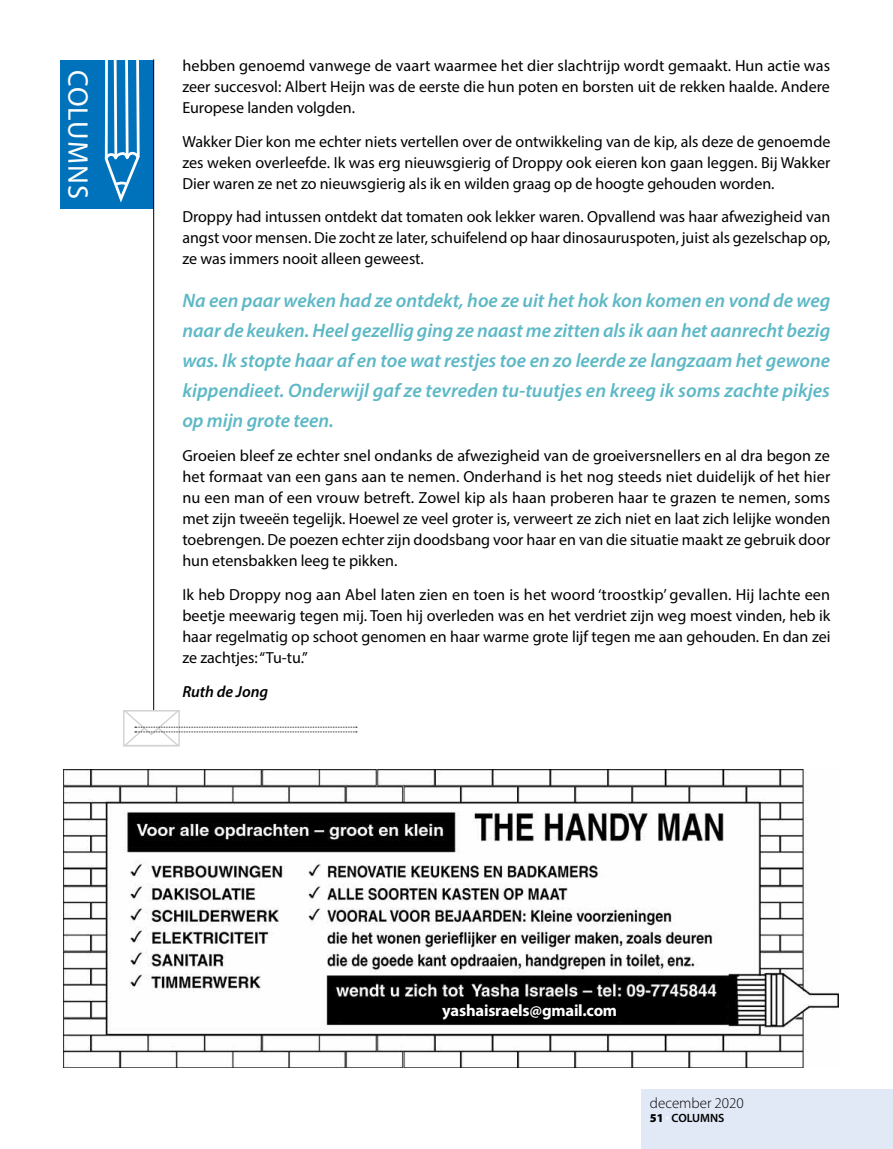
<style>
.page{position:relative;width:893px;height:1149px;background:#fff}
.page>*{position:absolute;margin:0;border:0;box-sizing:border-box;transform-origin:0 0}
.t1{font:28.5px "Myriad Pro";letter-spacing:.04em;color:#fff}
.t2{font:italic 600 19.5px/30px "Myriad Pro";color:#5db8c6;text-align:justify}
.t3{font:700 16.5px "Myriad Pro";letter-spacing:-.01em;color:#fff}
.t4{font:16.05px/21px "Myriad Pro";color:#000;text-align:justify}
.t5{font:italic 600 16.05px "Myriad Pro";color:#000}
.t6{font:300 15px "Myriad Pro";color:#000}
.t7{font:600 12px "Myriad Pro";color:#000}
.s1{font-weight:900}
.s2{font-weight:900;color:#fff}
</style>
<div class="page">
<div style="left:60px;top:59px;width:94px;height:149px;background:#0072bc"></div>
<svg style="left:103px;top:59px;width:38px;height:144px"></svg>
<hr style="left:153px;top:59px;width:1px;height:652px;background:#000">
<svg style="left:123px;top:708px;width:234px;height:39px"></svg>
<img style="left:63px;top:769px;width:776px;height:297px">
<div style="left:334px;top:1002px;width:392px;height:19px;background:#000"></div>
<div style="left:641px;top:1089px;width:252px;height:59px;background:#e1e8f6"></div>
<h1 class="t1" style="left:96px;top:69px;width:130px;rotate:90deg">COLUMNS</h1>
<p class="t4" style="left:182px;top:55px;width:649px">hebben genoemd vanwege de vaart waarmee het dier slachtrijp wordt gemaakt. Hun actie was zeer succesvol: Albert Heijn was de eerste die hun poten en borsten uit de rekken haalde. Andere Europese landen volgden.</p>
<p class="t4" style="left:182px;top:130px;width:649px">Wakker Dier kon me echter niets vertellen over de ontwikkeling van de kip, als deze de genoemde zes weken overleefde. Ik was erg nieuwsgierig of Droppy ook eieren kon gaan leggen. Bij Wakker Dier waren ze net zo nieuwsgierig als ik en wilden graag op de hoogte gehouden worden.</p>
<p class="t4" style="left:182px;top:206px;width:649px">Droppy had intussen ontdekt dat tomaten ook lekker waren. Opvallend was haar afwezigheid van angst voor mensen. Die zocht ze later, schuifelend op haar dinosauruspoten, juist als gezelschap op, ze was immers nooit alleen geweest.</p>
<p class="t2" style="left:182px;top:285px;width:649px">Na een paar weken had ze ontdekt, hoe ze uit het hok kon komen en vond de weg naar de keuken. Heel gezellig ging ze naast me zitten als ik aan het aanrecht bezig was. Ik stopte haar af en toe wat restjes toe en zo leerde ze langzaam het gewone kippendieet. Onderwijl gaf ze tevreden tu-tuutjes en kreeg ik soms zachte pikjes op mijn grote teen.</p>
<p class="t4" style="left:182px;top:445px;width:649px">Groeien bleef ze echter snel ondanks de afwezigheid van de groeiversnellers en al dra begon ze het formaat van een gans aan te nemen. Onderhand is het nog steeds niet duidelijk of het hier nu een man of een vrouw betreft. Zowel kip als haan proberen haar te grazen te nemen, soms met zijn tweeën tegelijk. Hoewel ze veel groter is, verweert ze zich niet en laat zich lelijke wonden toebrengen. De poezen echter zijn doodsbang voor haar en van die situatie maakt ze gebruik door hun etensbakken leeg te pikken.</p>
<p class="t4" style="left:182px;top:583px;width:650px">Ik heb Droppy nog aan Abel laten zien en toen is het woord ‘troostkip’ gevallen. Hij lachte een beetje meewarig tegen mij. Toen hij overleden was en het verdriet zijn weg moest vinden, heb ik haar regelmatig op schoot genomen en haar warme grote lijf tegen me aan gehouden. En dan zei ze zachtjes: “Tu-tu.”</p>
<p class="t5" style="left:182px;top:681px;width:87px">Ruth de Jong</p>
<p class="t3" style="left:442px;top:998px;width:176px">yashaisraels@gmail.com</p>
<p class="t6" style="left:650px;top:1093px;width:95px">december 2020</p>
<p class="t7" style="left:650px;top:1109px;width:76px"><span class="s1">51</span> <span class="s2">·</span> COLUMNS</p>
</div>
